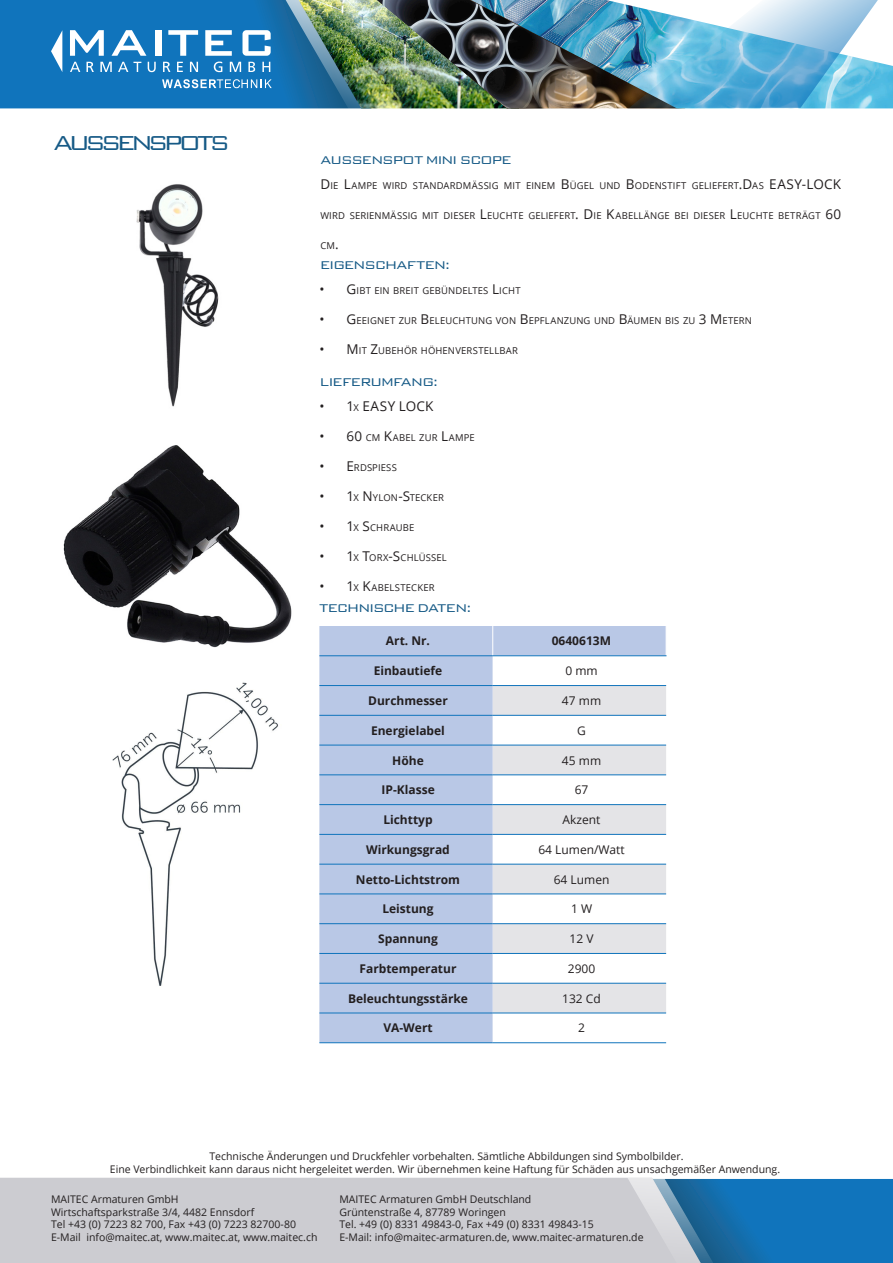
<style>
.page{position:relative;width:893px;height:1263px;background:#fff}
.page>*{position:absolute;margin:0;border:0;box-sizing:border-box;transform-origin:0 0}
.Maitec_Header_Big{font:300 27px "Bank Gothic BT";letter-spacing:-.185em;color:#165a86}
.Maitec_Header_Black{font:300 15px "Bank Gothic BT";letter-spacing:-.085em;color:#165a86}
.Maitec_Header_Black-2{font:13.5px "Open Sans";letter-spacing:.005em;color:#231f20}
.Maitec_Table_Font{font:700 12px "Open Sans";color:#231f20}
.Maitec_Table_Font-2{font:12px "Open Sans";color:#231f20}
.t1{font:10.5px "Open Sans";color:#231f20}
.Maitec_Header_Black-3{font:9.45px "Open Sans";letter-spacing:.015em;color:#231f20}
.s1{font-size:13.5px}
.s2{font-size:9.45px}
</style>
<div class="page">
<div style="left:319px;top:626px;width:347px;height:416px;background:#b9c8e6"></div>
<svg style="left:493px;top:656px;width:173px;height:386px"></svg>
<svg style="left:493px;top:686px;width:173px;height:326px;fill:#e4e4e7"></svg>
<svg style="left:492px;top:626px;width:1px;height:29px"></svg>
<hr style="left:319px;top:655px;width:174px;height:1px;background:#1074bc">
<hr style="left:493px;top:655px;width:173px;height:1px;background:#1074bc">
<hr style="left:319px;top:685px;width:174px;height:1px;background:#1074bc">
<hr style="left:493px;top:685px;width:173px;height:1px;background:#1074bc">
<hr style="left:319px;top:715px;width:174px;height:1px;background:#1074bc">
<hr style="left:493px;top:715px;width:173px;height:1px;background:#1074bc">
<hr style="left:319px;top:745px;width:174px;height:1px;background:#1074bc">
<hr style="left:493px;top:745px;width:173px;height:1px;background:#1074bc">
<hr style="left:319px;top:774px;width:174px;height:1px;background:#1074bc">
<hr style="left:493px;top:774px;width:173px;height:1px;background:#1074bc">
<hr style="left:319px;top:804px;width:174px;height:1px;background:#1074bc">
<hr style="left:493px;top:804px;width:173px;height:1px;background:#1074bc">
<hr style="left:319px;top:834px;width:174px;height:1px;background:#1074bc">
<hr style="left:493px;top:834px;width:173px;height:1px;background:#1074bc">
<hr style="left:319px;top:864px;width:174px;height:1px;background:#1074bc">
<hr style="left:493px;top:864px;width:173px;height:1px;background:#1074bc">
<hr style="left:319px;top:893px;width:174px;height:1px;background:#1074bc">
<hr style="left:493px;top:893px;width:173px;height:1px;background:#1074bc">
<hr style="left:319px;top:923px;width:174px;height:1px;background:#1074bc">
<hr style="left:493px;top:923px;width:173px;height:1px;background:#1074bc">
<hr style="left:319px;top:953px;width:174px;height:1px;background:#1074bc">
<hr style="left:493px;top:953px;width:173px;height:1px;background:#1074bc">
<hr style="left:319px;top:983px;width:174px;height:1px;background:#1074bc">
<hr style="left:493px;top:983px;width:173px;height:1px;background:#1074bc">
<hr style="left:319px;top:1012px;width:174px;height:1px;background:#1074bc">
<hr style="left:493px;top:1012px;width:173px;height:1px;background:#1074bc">
<hr style="left:319px;top:1042px;width:174px;height:1px;background:#1074bc">
<hr style="left:493px;top:1042px;width:173px;height:1px;background:#1074bc">
<img style="left:136px;top:184px;width:83px;height:223px">
<img style="left:63px;top:445px;width:229px;height:203px">
<img style="left:112px;top:682px;width:166px;height:304px">
<div style="left:0;top:1178px;width:605px;height:85px;background:#ccccd1"></div>
<svg style="left:605px;top:1178px;width:288px;height:85px"></svg>
<img style="left:0;top:0;width:887px;height:109px">
<img style="left:361px;top:0;width:254px;height:108px">
<p class="Maitec_Header_Big" style="left:54px;top:128px;width:178px">AUSSENSPOTS</p>
<p class="Maitec_Header_Black" style="left:320px;top:152px;width:193px">AUSSENSPOT MINI SCOPE</p>
<p class="Maitec_Header_Black-3" style="left:320px;top:179px;width:458px"><span class="s1">D</span>IE <span class="s1">L</span>AMPE WIRD STANDARDMÄSSIG MIT EINEM <span class="s1">B</span>ÜGEL UND <span class="s1">B</span>ODENSTIFT GELIEFERT<span class="s1">.D</span>AS <span class="s1">EAS</span></p>
<p class="Maitec_Header_Black-2" style="left:794px;top:175px;width:48px">Y-LOCK</p>
<p class="Maitec_Header_Black-3" style="left:320px;top:209px;width:522px">WIRD SERIENMÄSSIG MIT DIESER <span class="s1">L</span>EUCHTE GELIEFERT<span class="s1">. D</span>IE <span class="s1">K</span>ABELLÄNGE BEI DIESER <span class="s1">L</span>EUCHTE BETRÄGT <span class="s1">60</span></p>
<p class="Maitec_Header_Black-3" style="left:320px;top:239px;width:20px">CM<span class="s1">.</span></p>
<p class="Maitec_Header_Black" style="left:320px;top:257px;width:132px">EIGENSCHAFTEN:</p>
<p class="Maitec_Header_Black-3" style="left:319px;top:284px;width:203px"><span class="s1">• G</span> IBT EIN BREIT GEBÜNDELTES <span class="s1">L</span>ICHT</p>
<p class="Maitec_Header_Black-3" style="left:319px;top:314px;width:434px"><span class="s1">• G</span> EEIGNET ZUR <span class="s1">B</span>ELEUCHTUNG VON <span class="s1">B</span>EPFLANZUNG UND <span class="s1">B</span>ÄUMEN BIS ZU <span class="s1">3 M</span> ETERN</p>
<p class="Maitec_Header_Black-3" style="left:319px;top:344px;width:200px"><span class="s1">• M</span> IT <span class="s1">Z</span>UBEHÖR HÖHENVERSTELLBAR</p>
<p class="Maitec_Header_Black" style="left:320px;top:374px;width:120px">LIEFERUMFANG:</p>
<p class="Maitec_Header_Black-2" style="left:319px;top:397px;width:52px">• 1<span class="s2">X</span>EAS</p>
<p class="Maitec_Header_Black-2" style="left:388px;top:397px;width:47px">Y LOCK</p>
<p class="Maitec_Header_Black-3" style="left:319px;top:431px;width:157px"><span class="s1">• 60</span> CM <span class="s1">K</span>ABEL ZUR <span class="s1">L</span>AMPE</p>
<p class="Maitec_Header_Black-3" style="left:319px;top:461px;width:79px"><span class="s1">• E</span> RDSPIESS</p>
<p class="Maitec_Header_Black-3" style="left:319px;top:491px;width:126px"><span class="s1">• 1</span>X <span class="s1">N</span>YLON<span class="s1">-S</span>TECKER</p>
<p class="Maitec_Header_Black-3" style="left:319px;top:521px;width:97px"><span class="s1">• 1</span>X <span class="s1">S</span>CHRAUBE</p>
<p class="Maitec_Header_Black-3" style="left:319px;top:551px;width:128px"><span class="s1">• 1</span>X <span class="s1">T</span>ORX<span class="s1">-S</span>CHLÜSSEL</p>
<p class="Maitec_Header_Black-3" style="left:319px;top:581px;width:117px"><span class="s1">• 1</span>X <span class="s1">K</span>ABELSTECKER</p>
<p class="Maitec_Header_Black" style="left:319px;top:600px;width:154px">TECHNISCHE DATEN:</p>
<p class="Maitec_Table_Font" style="left:386px;top:632px;width:46px">Art. Nr.</p>
<p class="Maitec_Table_Font" style="left:552px;top:632px;width:61px">0640613M</p>
<p class="Maitec_Table_Font" style="left:374px;top:662px;width:70px">Einbautiefe</p>
<p class="Maitec_Table_Font-2" style="left:565px;top:663px;width:34px">0 mm</p>
<p class="Maitec_Table_Font" style="left:368px;top:692px;width:81px">Durchmesser</p>
<p class="Maitec_Table_Font-2" style="left:562px;top:692px;width:41px">47 mm</p>
<p class="Maitec_Table_Font" style="left:371px;top:722px;width:75px">Energielabel</p>
<p class="Maitec_Table_Font-2" style="left:577px;top:722px;width:10px">G</p>
<p class="Maitec_Table_Font" style="left:392px;top:752px;width:33px">Höhe</p>
<p class="Maitec_Table_Font-2" style="left:562px;top:752px;width:41px">45 mm</p>
<p class="Maitec_Table_Font" style="left:382px;top:781px;width:55px">IP-Klasse</p>
<p class="Maitec_Table_Font-2" style="left:575px;top:782px;width:15px">67</p>
<p class="Maitec_Table_Font" style="left:383px;top:811px;width:51px">Lichttyp</p>
<p class="Maitec_Table_Font-2" style="left:563px;top:811px;width:39px">Akzent</p>
<p class="Maitec_Table_Font" style="left:366px;top:841px;width:85px">Wirkungsgrad</p>
<p class="Maitec_Table_Font-2" style="left:538px;top:841px;width:88px">64 Lumen/Watt</p>
<p class="Maitec_Table_Font" style="left:356px;top:871px;width:106px">Netto-Lichtstrom</p>
<p class="Maitec_Table_Font-2" style="left:554px;top:871px;width:57px">64 Lumen</p>
<p class="Maitec_Table_Font" style="left:382px;top:900px;width:53px">Leistung</p>
<p class="Maitec_Table_Font-2" style="left:571px;top:901px;width:23px">1 W</p>
<p class="Maitec_Table_Font" style="left:378px;top:930px;width:61px">Spannung</p>
<p class="Maitec_Table_Font-2" style="left:570px;top:930px;width:25px">12 V</p>
<p class="Maitec_Table_Font" style="left:360px;top:960px;width:98px">Farbtemperatur</p>
<p class="Maitec_Table_Font-2" style="left:568px;top:960px;width:29px">2900</p>
<p class="Maitec_Table_Font" style="left:348px;top:990px;width:121px">Beleuchtungsstärke</p>
<p class="Maitec_Table_Font-2" style="left:562px;top:990px;width:40px">132 Cd</p>
<p class="Maitec_Table_Font" style="left:383px;top:1020px;width:51px">VA-Wert</p>
<p class="Maitec_Table_Font-2" style="left:578px;top:1020px;width:8px">2</p>
<p class="t1" style="left:209px;top:1148px;width:476px">Technische Änderungen und Druckfehler vorbehalten. Sämtliche Abbildungen sind Symbolbilder.</p>
<p class="t1" style="left:110px;top:1162px;width:672px">Eine Verbindlichkeit kann daraus nicht hergeleitet werden. Wir übernehmen keine Haftung für Schäden aus unsachgemäßer Anwendung.</p>
<p class="t1" style="left:51px;top:1192px;width:129px">MAITEC Armaturen GmbH</p>
<p class="t1" style="left:51px;top:1204px;width:205px">Wirtschaftsparkstraße 3/4, 4482 Ennsdorf</p>
<p class="t1" style="left:51px;top:1217px;width:246px">Tel +43 (0) 7223 82 700, Fax +43 (0) 7223 82700-80</p>
<p class="t1" style="left:51px;top:1230px;width:268px">E-Mail info@maitec.at, www.maitec.at, www.maitec.ch</p>
<p class="t1" style="left:339px;top:1192px;width:193px">MAITEC Armaturen GmbH Deutschland</p>
<p class="t1" style="left:339px;top:1204px;width:168px">Grüntenstraße 4, 87789 Woringen</p>
<p class="t1" style="left:339px;top:1217px;width:256px">Tel. +49 (0) 8331 49843-0, Fax +49 (0) 8331 49843-15</p>
<p class="t1" style="left:339px;top:1230px;width:306px">E-Mail: info@maitec-armaturen.de, www.maitec-armaturen.de</p>
</div>
